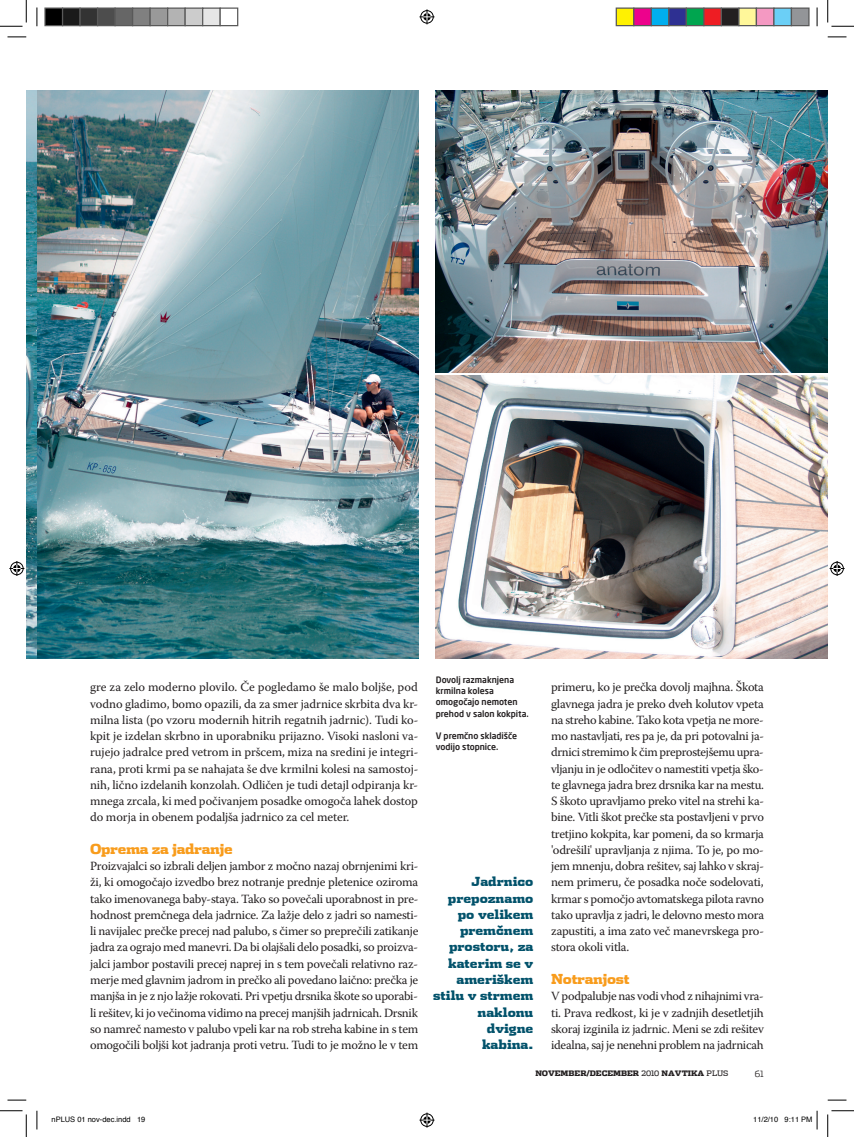
<style>
.page{position:relative;width:854px;height:1137px;background:#fff}
.page>*{position:absolute;margin:0;border:0;box-sizing:border-box;transform-origin:0 0}
.t1{font:900 13.75px "X Dispatch";letter-spacing:-.025em;color:#f89c1c}
.t2{font:12.5px/16.2px "Warnock Pro";letter-spacing:-.02em;color:#231f20;text-align:justify}
.t3{font:900 12.5px/16.2px "X Dispatch";letter-spacing:-.005em;color:#02526b;text-align:right}
.t4{font:500 8.75px/11.2px "Neo Sans";letter-spacing:-.005em;color:#231f20}
.t5{font:300 8.75px "X Dispatch";color:#231f20}
.t6{font:7.5px "Helvetica";color:#000}
.t7{font:900 7.5px "X Dispatch";letter-spacing:-.01em;color:#231f20}
.s1{font-weight:400}
</style>
<div class="page">
<img style="left:436px;top:376px;width:391px;height:282px">
<img style="left:436px;top:90px;width:391px;height:282px">
<img style="left:37px;top:90px;width:381px;height:568px">
<img style="left:26px;top:90px;width:11px;height:568px">
<svg style="left:8px;top:36px;width:18px;height:2px"></svg>
<svg style="left:827px;top:36px;width:19px;height:2px"></svg>
<svg style="left:8px;top:1099px;width:18px;height:2px"></svg>
<svg style="left:827px;top:1099px;width:19px;height:2px"></svg>
<svg style="left:36px;top:8px;width:2px;height:18px"></svg>
<svg style="left:36px;top:1111px;width:2px;height:18px"></svg>
<svg style="left:816px;top:8px;width:1px;height:18px"></svg>
<svg style="left:0;top:0;width:27px;height:27px"></svg>
<svg style="left:0;top:1110px;width:27px;height:27px"></svg>
<svg style="left:827px;top:0;width:26px;height:27px"></svg>
<svg style="left:827px;top:1110px;width:26px;height:27px"></svg>
<svg style="left:419px;top:9px;width:15px;height:15px"></svg>
<svg style="left:419px;top:1112px;width:15px;height:15px"></svg>
<svg style="left:9px;top:561px;width:15px;height:15px"></svg>
<svg style="left:829px;top:561px;width:15px;height:15px"></svg>
<div style="left:45px;top:8px;width:18px;height:18px;background:#000"></div>
<div style="left:44px;top:8px;width:19px;height:18px;border:1px solid #595959"></div>
<div style="left:63px;top:8px;width:17px;height:18px;background:#1a1a1a"></div>
<div style="left:62px;top:8px;width:19px;height:18px;border:1px solid #595959"></div>
<div style="left:80px;top:8px;width:18px;height:18px;background:#333"></div>
<div style="left:79px;top:8px;width:19px;height:18px;border:1px solid #595959"></div>
<div style="left:98px;top:8px;width:17px;height:18px;background:#4d4d4d"></div>
<div style="left:97px;top:8px;width:19px;height:18px;border:1px solid #595959"></div>
<div style="left:115px;top:8px;width:18px;height:18px;background:#666"></div>
<div style="left:114px;top:8px;width:19px;height:18px;border:1px solid #595959"></div>
<div style="left:133px;top:8px;width:17px;height:18px;background:#808080"></div>
<div style="left:132px;top:8px;width:19px;height:18px;border:1px solid #595959"></div>
<div style="left:150px;top:8px;width:18px;height:18px;background:#999"></div>
<div style="left:149px;top:8px;width:19px;height:18px;border:1px solid #595959"></div>
<div style="left:168px;top:8px;width:17px;height:18px;background:#b3b3b3"></div>
<div style="left:167px;top:8px;width:19px;height:18px;border:1px solid #595959"></div>
<div style="left:185px;top:8px;width:18px;height:18px;background:#ccc"></div>
<div style="left:184px;top:8px;width:19px;height:18px;border:1px solid #595959"></div>
<div style="left:203px;top:8px;width:17px;height:18px;background:#e6e6e6"></div>
<div style="left:202px;top:8px;width:19px;height:18px;border:1px solid #595959"></div>
<div style="left:219px;top:8px;width:19px;height:18px;border:1px solid #595959"></div>
<div style="left:616px;top:8px;width:17px;height:18px;background:#fff101"></div>
<div style="left:615px;top:8px;width:19px;height:18px;border:1px solid #595959"></div>
<div style="left:633px;top:8px;width:18px;height:18px;background:#ed028c"></div>
<div style="left:633px;top:8px;width:18px;height:18px;border:1px solid #595959"></div>
<div style="left:651px;top:8px;width:17px;height:18px;background:#00aeef"></div>
<div style="left:650px;top:8px;width:19px;height:18px;border:1px solid #595959"></div>
<div style="left:668px;top:8px;width:18px;height:18px;background:#2e3092"></div>
<div style="left:668px;top:8px;width:18px;height:18px;border:1px solid #595959"></div>
<div style="left:686px;top:8px;width:17px;height:18px;background:#00a54f"></div>
<div style="left:685px;top:8px;width:19px;height:18px;border:1px solid #595959"></div>
<div style="left:703px;top:8px;width:18px;height:18px;background:#ee1d23"></div>
<div style="left:703px;top:8px;width:18px;height:18px;border:1px solid #595959"></div>
<div style="left:721px;top:8px;width:17px;height:18px;background:#231f20"></div>
<div style="left:720px;top:8px;width:19px;height:18px;border:1px solid #595959"></div>
<div style="left:738px;top:8px;width:18px;height:18px;background:#fff79a"></div>
<div style="left:738px;top:8px;width:18px;height:18px;border:1px solid #595959"></div>
<div style="left:756px;top:8px;width:17px;height:18px;background:#f499c2"></div>
<div style="left:755px;top:8px;width:19px;height:18px;border:1px solid #595959"></div>
<div style="left:773px;top:8px;width:18px;height:18px;background:#6bcff6"></div>
<div style="left:773px;top:8px;width:18px;height:18px;border:1px solid #595959"></div>
<div style="left:791px;top:8px;width:17px;height:18px;background:#939598"></div>
<div style="left:790px;top:8px;width:19px;height:18px;border:1px solid #595959"></div>
<svg style="left:816px;top:1111px;width:1px;height:18px"></svg>
<p class="t2" style="left:90px;top:679px;width:330px">gre za zelo moderno plovilo. Če pogledamo še malo boljše, pod vodno gladimo, bomo opazili, da za smer jadrnice skrbita dva kr&shy;milna lista (po vzoru modernih hitrih regatnih jadrnic). Tudi ko&shy;kpit je izdelan skrbno in uporabniku prijazno. Visoki nasloni va&shy;rujejo jadralce pred vetrom in pršcem, miza na sredini je integri&shy;rana, proti krmi pa se nahajata še dve krmilni kolesi na samostoj&shy;nih, lično izdelanih konzolah. Odličen je tudi detajl odpiranja kr&shy;mnega zrcala, ki med počivanjem posadke omogoča lahek dostop do morja in obenem podaljša jadrnico za cel meter.</p>
<p class="t1" style="left:90px;top:839px;width:144px">Oprema za jadranje</p>
<p class="t2" style="left:90px;top:858px;width:330px">Proizvajalci so izbrali deljen jambor z močno nazaj obrnjenimi kri&shy;ži, ki omogočajo izvedbo brez notranje prednje pletenice oziroma tako imenovanega baby-staya. Tako so povečali uporabnost in pre&shy;hodnost premčnega dela jadrnice. Za lažje delo z jadri so namesti&shy;li navijalec prečke precej nad palubo, s čimer so preprečili zatikanje jadra za ograjo med manevri. Da bi olajšali delo posadki, so proizva&shy;jalci jambor postavili precej naprej in s tem povečali relativno raz&shy;merje med glavnim jadrom in prečko ali povedano laično: prečka je manjša in je z njo lažje rokovati. Pri vpetju drsnika škote so uporabi&shy;li rešitev, ki jo večinoma vidimo na precej manjših jadrnicah. Drsnik so namreč namesto v palubo vpeli kar na rob streha kabine in s tem omogočili boljši kot jadranja proti vetru. Tudi to je možno le v tem</p>
<p class="t4" style="left:436px;top:674px;width:94px">Dovolj razmaknjena krmilna kolesa omogočajo nemoten prehod v salon kokpita.</p>
<p class="t4" style="left:436px;top:730px;width:83px">V premčno skladišče vodijo stopnice.</p>
<p class="t3" style="left:433px;top:873px;width:102px">Jadrnico prepoznamo po velikem premčnem prostoru, za katerim se v ameriškem stilu v strmem naklonu dvigne kabina.</p>
<p class="t2" style="left:551px;top:679px;width:214px">primeru, ko je prečka dovolj majhna. Škota glavnega jadra je preko dveh kolutov vpeta na streho kabine. Tako kota vpetja ne more&shy;mo nastavljati, res pa je, da pri potovalni ja&shy;drnici stremimo k čim preprostejšemu upra&shy;vljanju in je odločitev o namestiti vpetja ško&shy;te glavnega jadra brez drsnika kar na mestu.<br>S škoto upravljamo preko vitel na strehi ka&shy;bine. Vitli škot prečke sta postavljeni v prvo tretjino kokpita, kar pomeni, da so krmarja 'odrešili' upravljanja z njima. To je, po mo&shy;jem mnenju, dobra rešitev, saj lahko v skraj&shy;nem primeru, če posadka noče sodelovati, krmar s pomočjo avtomatskega pilota ravno tako upravlja z jadri, le delovno mesto mora zapustiti, a ima zato več manevrskega pro&shy;stora okoli vitla.</p>
<p class="t1" style="left:551px;top:969px;width:80px">Notranjost</p>
<p class="t2" style="left:551px;top:988px;width:214px">V podpalubje nas vodi vhod z nihajnimi vra&shy;ti. Prava redkost, ki je v zadnjih desetletjih skoraj izginila iz jadrnic. Meni se zdi rešitev idealna, saj je nenehni problem na jadrnicah</p>
<p class="t7" style="left:535px;top:1068px;width:194px">november/december <span class="s1">2010</span> NAVTIKA <span class="s1">PLUS</span></p>
<p class="t5" style="left:754px;top:1068px;width:11px">61</p>
<p class="t6" style="left:51px;top:1113px;width:95px">nPLUS 01 nov-dec.indd 19</p>
<p class="t6" style="left:753px;top:1113px;width:61px">11/2/10 9:11 PM</p>
</div>
